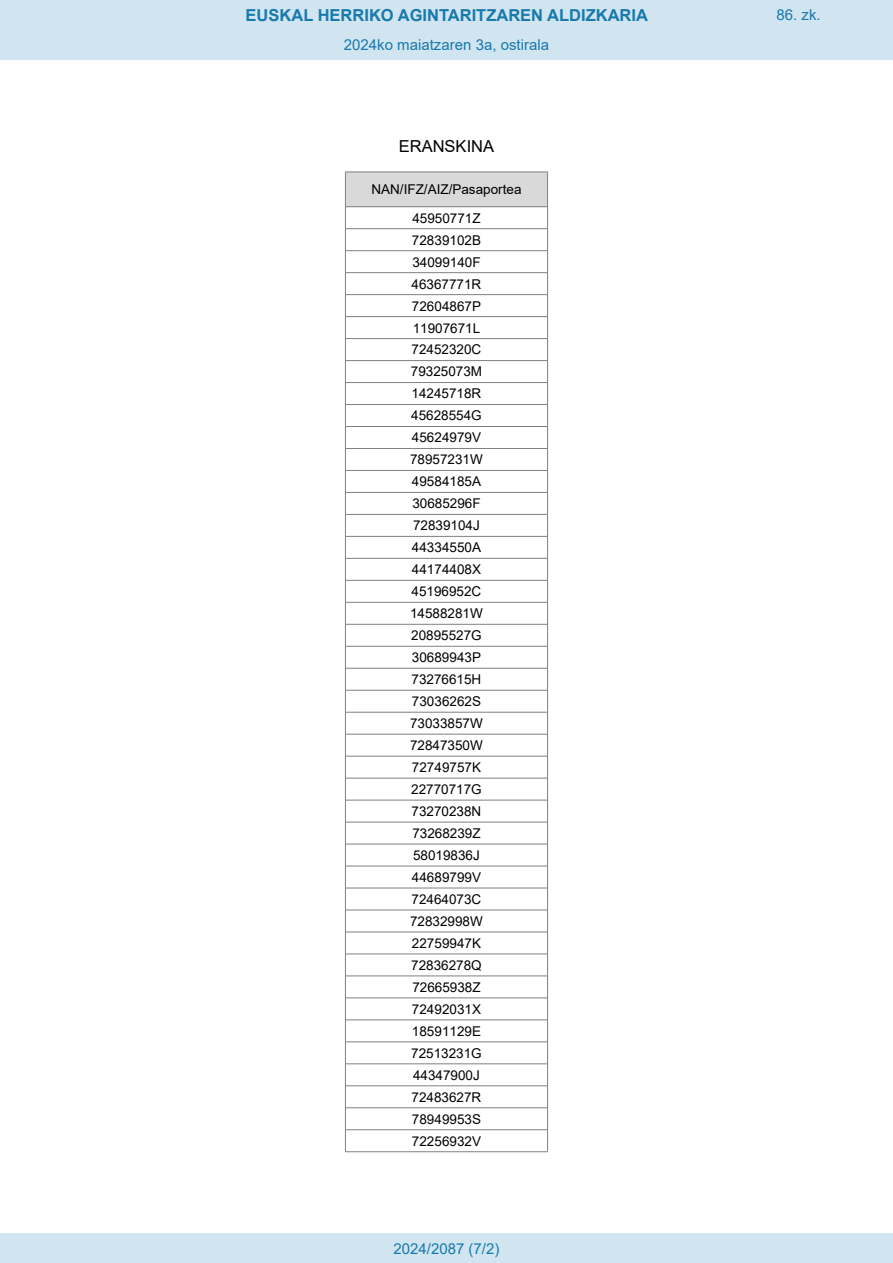
<style>
.page{position:relative;width:893px;height:1263px;background:#fff}
.page>*{position:absolute;margin:0;border:0;box-sizing:border-box;transform-origin:0 0}
.t1{font:700 16.5px "Arial";color:#1879ad}
.t2{font:16.5px "Arial";color:#000}
.Paginacion_Centro{font:15px "Arial";color:#1879ad}
.t3{font:13.5px/21.9px "Arial";color:#000;text-align:center}
</style>
<div class="page">
<div style="left:346px;top:172px;width:201px;height:34px;background:#d9d9d9"></div>
<hr style="left:345px;top:172px;width:1px;height:979px;background:#808080">
<hr style="left:547px;top:172px;width:1px;height:979px;background:#808080">
<hr style="left:345px;top:172px;width:203px;height:1px;background:#808080">
<hr style="left:346px;top:206px;width:201px;height:1px;background:#808080">
<hr style="left:346px;top:228px;width:201px;height:1px;background:#808080">
<hr style="left:346px;top:250px;width:201px;height:1px;background:#808080">
<hr style="left:346px;top:272px;width:201px;height:1px;background:#808080">
<hr style="left:346px;top:294px;width:201px;height:1px;background:#808080">
<hr style="left:346px;top:316px;width:201px;height:1px;background:#808080">
<hr style="left:346px;top:338px;width:201px;height:1px;background:#808080">
<hr style="left:346px;top:360px;width:201px;height:1px;background:#808080">
<hr style="left:346px;top:382px;width:201px;height:1px;background:#808080">
<hr style="left:346px;top:404px;width:201px;height:1px;background:#808080">
<hr style="left:346px;top:426px;width:201px;height:1px;background:#808080">
<hr style="left:346px;top:448px;width:201px;height:1px;background:#808080">
<hr style="left:346px;top:470px;width:201px;height:1px;background:#808080">
<hr style="left:346px;top:492px;width:201px;height:1px;background:#808080">
<hr style="left:346px;top:514px;width:201px;height:1px;background:#808080">
<hr style="left:346px;top:536px;width:201px;height:1px;background:#808080">
<hr style="left:346px;top:558px;width:201px;height:1px;background:#808080">
<hr style="left:346px;top:580px;width:201px;height:1px;background:#808080">
<hr style="left:346px;top:602px;width:201px;height:1px;background:#808080">
<hr style="left:346px;top:624px;width:201px;height:1px;background:#808080">
<hr style="left:346px;top:646px;width:201px;height:1px;background:#808080">
<hr style="left:346px;top:668px;width:201px;height:1px;background:#808080">
<hr style="left:346px;top:690px;width:201px;height:1px;background:#808080">
<hr style="left:346px;top:712px;width:201px;height:1px;background:#808080">
<hr style="left:346px;top:734px;width:201px;height:1px;background:#808080">
<hr style="left:346px;top:756px;width:201px;height:1px;background:#808080">
<hr style="left:346px;top:778px;width:201px;height:1px;background:#808080">
<hr style="left:346px;top:800px;width:201px;height:1px;background:#808080">
<hr style="left:346px;top:822px;width:201px;height:1px;background:#808080">
<hr style="left:346px;top:844px;width:201px;height:1px;background:#808080">
<hr style="left:346px;top:866px;width:201px;height:1px;background:#808080">
<hr style="left:346px;top:888px;width:201px;height:1px;background:#808080">
<hr style="left:346px;top:910px;width:201px;height:1px;background:#808080">
<hr style="left:346px;top:931px;width:201px;height:1px;background:#808080">
<hr style="left:346px;top:953px;width:201px;height:1px;background:#808080">
<hr style="left:346px;top:975px;width:201px;height:1px;background:#808080">
<hr style="left:346px;top:997px;width:201px;height:1px;background:#808080">
<hr style="left:346px;top:1019px;width:201px;height:1px;background:#808080">
<hr style="left:346px;top:1041px;width:201px;height:1px;background:#808080">
<hr style="left:346px;top:1063px;width:201px;height:1px;background:#808080">
<hr style="left:346px;top:1085px;width:201px;height:1px;background:#808080">
<hr style="left:346px;top:1107px;width:201px;height:1px;background:#808080">
<hr style="left:346px;top:1129px;width:201px;height:1px;background:#808080">
<hr style="left:345px;top:1151px;width:203px;height:1px;background:#808080">
<div style="left:0;top:0;width:893px;height:60px;background:#d0e5f0"></div>
<div style="left:0;top:1233px;width:893px;height:30px;background:#d0e5f0"></div>
<p class="t1" style="left:246px;top:3px;width:404px">EUSKAL HERRIKO AGINTARITZAREN ALDIZKARIA</p>
<p class="Paginacion_Centro" style="left:776px;top:5px;width:46px">86. zk.</p>
<p class="Paginacion_Centro" style="left:344px;top:35px;width:207px">2024ko maiatzaren 3a, ostirala</p>
<p class="t2" style="left:399px;top:134px;width:97px">ERANSKINA</p>
<p class="t3" style="left:371px;top:175px;width:152px;line-height:28.3px">NAN/IFZ/AIZ/Pasaportea<br>45950771Z</p>
<p class="t3" style="left:410px;top:229px;width:74px;text-align:left">72839102B<br>34099140F<br>46367771R<br>72604867P<br>11907671L<br>72452320C<br>79325073M<br>14245718R<br>45628554G<br>45624979V<br>78957231W<br>49584185A<br>30685296F<br>72839104J<br>44334550A<br>44174408X<br>45196952C<br>14588281W<br>20895527G<br>30689943P<br>73276615H<br>73036262S<br>73033857W<br>72847350W<br>72749757K<br>22770717G<br>73270238N<br>73268239Z<br>58019836J<br>44689799V<br>72464073C<br>72832998W<br>22759947K<br>72836278Q<br>72665938Z<br>72492031X<br>18591129E<br>72513231G<br>44347900J<br>72483627R<br>78949953S<br>72256932V</p>
<p class="Paginacion_Centro" style="left:393px;top:1238px;width:107px">2024/2087 (7/2)</p>
</div>
